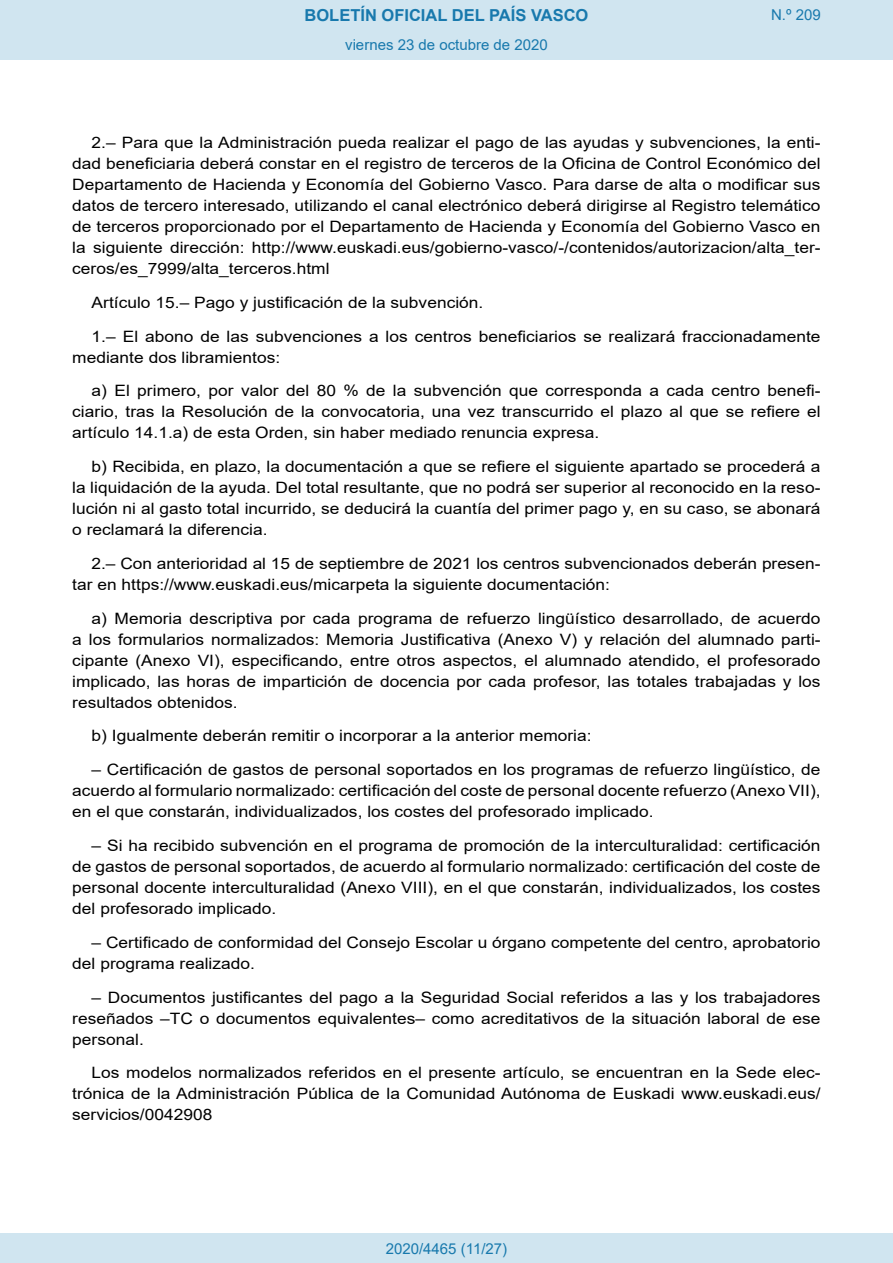
<style>
.page{position:relative;width:893px;height:1263px;background:#fff}
.page>*{position:absolute;margin:0;border:0;box-sizing:border-box;transform-origin:0 0}
.t1{font:700 16.5px "Arial";color:#1879ad}
.BOPVDetalle{font:15.6px/21px "Arial";color:#000;text-align:justify;scale:1.11 1}
.Paginacion_Centro{font:15px "Arial";color:#1879ad}
</style>
<div class="page">
<div style="left:0;top:0;width:893px;height:60px;background:#d0e5f0"></div>
<div style="left:0;top:1233px;width:893px;height:30px;background:#d0e5f0"></div>
<p class="t1" style="left:305px;top:3px;width:285px">BOLETÍN OFICIAL DEL PAÍS VASCO</p>
<p class="Paginacion_Centro" style="left:345px;top:35px;width:204px">viernes 23 de octubre de 2020</p>
<p class="Paginacion_Centro" style="left:771px;top:5px;width:51px">N.º 209</p>
<p class="BOPVDetalle" style="left:72px;top:132px;width:676px;text-indent:19px">2.– Para que la Administración pueda realizar el pago de las ayudas y subvenciones, la enti&shy;dad beneficiaria deberá constar en el registro de terceros de la Oficina de Control Económico del Departamento de Hacienda y Economía del Gobierno Vasco. Para darse de alta o modificar sus datos de tercero interesado, utilizando el canal electrónico deberá dirigirse al Registro telemático de terceros proporcionado por el Departamento de Hacienda y Economía del Gobierno Vasco en la siguiente dirección: http://www.euskadi.eus/gobierno-vasco/-/contenidos/autorizacion/alta_ter&shy;ceros/es_7999/alta_terceros.html</p>
<p class="BOPVDetalle" style="left:92px;top:292px;width:354px">Artículo 15.– Pago y justificación de la subvención.</p>
<p class="BOPVDetalle" style="left:72px;top:326px;width:676px;text-indent:19px">1.– El abono de las subvenciones a los centros beneficiarios se realizará fraccionadamente mediante dos libramientos:</p>
<p class="BOPVDetalle" style="left:72px;top:380px;width:676px;text-indent:19px">a) El primero, por valor del 80 % de la subvención que corresponda a cada centro benefi&shy;ciario, tras la Resolución de la convocatoria, una vez transcurrido el plazo al que se refiere el artículo 14.1.a) de esta Orden, sin haber mediado renuncia expresa.</p>
<p class="BOPVDetalle" style="left:72px;top:456px;width:676px;text-indent:19px">b) Recibida, en plazo, la documentación a que se refiere el siguiente apartado se procederá a la liquidación de la ayuda. Del total resultante, que no podrá ser superior al reconocido en la reso&shy;lución ni al gasto total incurrido, se deducirá la cuantía del primer pago y, en su caso, se abonará o reclamará la diferencia.</p>
<p class="BOPVDetalle" style="left:72px;top:553px;width:676px;text-indent:19px">2.– Con anterioridad al 15 de septiembre de 2021 los centros subvencionados deberán presen&shy;tar en https://www.euskadi.eus/micarpeta la siguiente documentación:</p>
<p class="BOPVDetalle" style="left:72px;top:608px;width:676px;text-indent:19px">a) Memoria descriptiva por cada programa de refuerzo lingüístico desarrollado, de acuerdo a los formularios normalizados: Memoria Justificativa (Anexo V) y relación del alumnado parti&shy;cipante (Anexo VI), especificando, entre otros aspectos, el alumnado atendido, el profesorado implicado, las horas de impartición de docencia por cada profesor, las totales trabajadas y los resultados obtenidos.</p>
<p class="BOPVDetalle" style="left:92px;top:725px;width:452px">b) Igualmente deberán remitir o incorporar a la anterior memoria:</p>
<p class="BOPVDetalle" style="left:72px;top:759px;width:676px;text-indent:19px">– Certificación de gastos de personal soportados en los programas de refuerzo lingüístico, de acuerdo al formulario normalizado: certificación del coste de personal docente refuerzo (Anexo VII), en el que constarán, individualizados, los costes del profesorado implicado.</p>
<p class="BOPVDetalle" style="left:72px;top:835px;width:676px;text-indent:19px">– Si ha recibido subvención en el programa de promoción de la interculturalidad: certificación de gastos de personal soportados, de acuerdo al formulario normalizado: certificación del coste de personal docente interculturalidad (Anexo VIII), en el que constarán, individualizados, los costes del profesorado implicado.</p>
<p class="BOPVDetalle" style="left:72px;top:932px;width:676px;text-indent:19px">– Certificado de conformidad del Consejo Escolar u órgano competente del centro, aprobatorio del programa realizado.</p>
<p class="BOPVDetalle" style="left:72px;top:986px;width:676px;text-indent:19px">– Documentos justificantes del pago a la Seguridad Social referidos a las y los trabajadores reseñados –TC o documentos equivalentes– como acreditativos de la situación laboral de ese personal.</p>
<p class="BOPVDetalle" style="left:72px;top:1062px;width:676px;text-indent:19px">Los modelos normalizados referidos en el presente artículo, se encuentran en la Sede elec&shy;trónica de la Administración Pública de la Comunidad Autónoma de Euskadi www.euskadi.eus/ servicios/0042908</p>
<p class="Paginacion_Centro" style="left:386px;top:1238px;width:123px">2020/4465 (11/27)</p>
</div>
